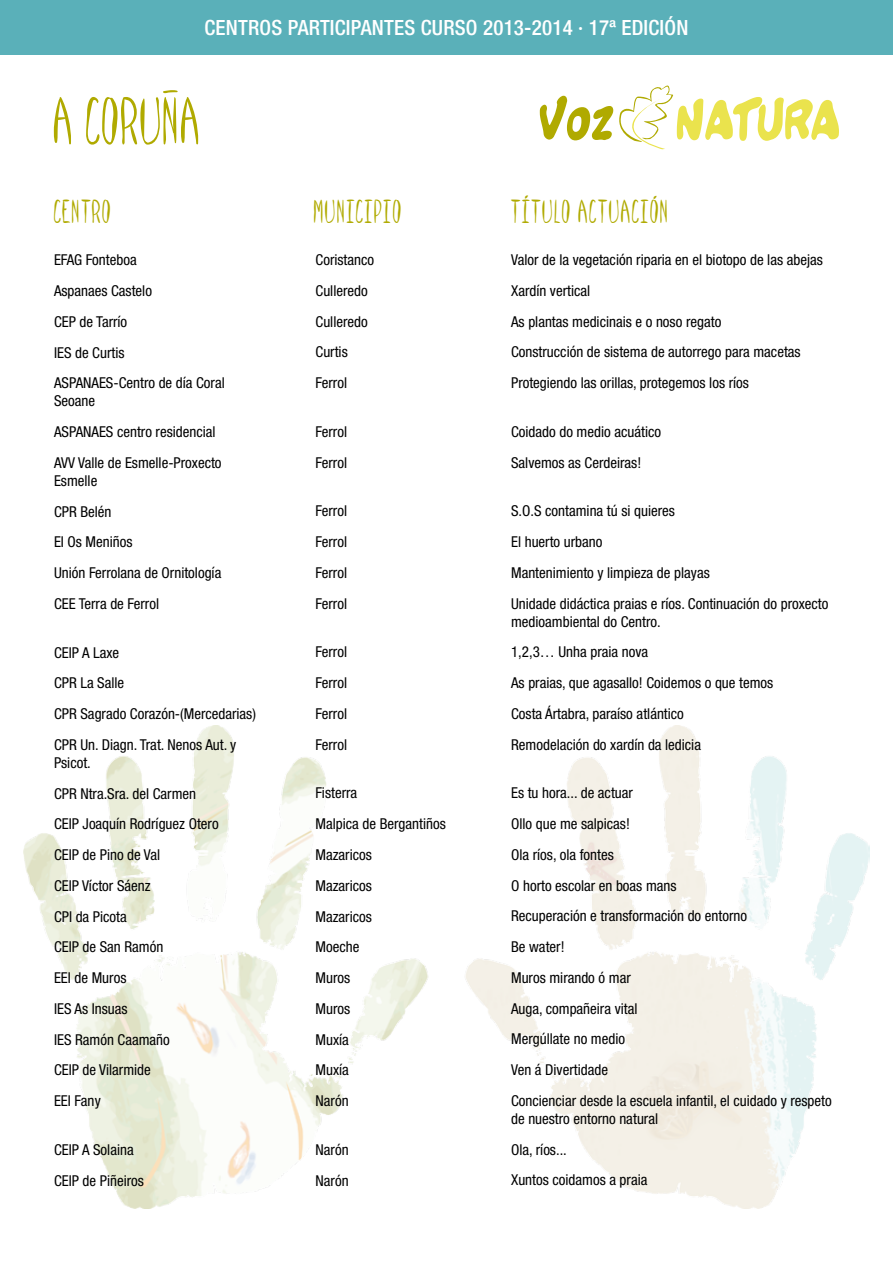
<style>
.page{position:relative;width:893px;height:1263px;background:#fff}
.page>*{position:absolute;margin:0;border:0;box-sizing:border-box;transform-origin:0 0}
.t1{font:61.05px "Spill Milk";color:#b0aa00}
.t2{font:30px "Spill Milk";letter-spacing:.025em;color:#b0aa00}
.t3{font:500 condensed 21px "Helvetica Neue LT Std";letter-spacing:.01em;color:#fff}
.t4{font:condensed 15px/30.8px "Helvetica Neue LT Std";color:#000}
</style>
<div class="page">
<img style="left:24px;top:725px;width:845px;height:484px">
<div style="left:0;top:0;width:893px;height:54px;background:#5ab0b9"></div>
<svg style="left:540px;top:85px;width:299px;height:64px"></svg>
<svg style="left:163px;top:90px;width:15px;height:3px"></svg>
<h3 class="t3" style="left:205px;top:15px;width:485px">CENTROS PARTICIPANTES CURSO 2013-2014 · 17ª EDICIÓN</h3>
<h1 class="t1" style="left:54px;top:86px;width:150px">A CORUNA</h1>
<h2 class="t2" style="left:54px;top:193px;width:59px">CENTRO</h2>
<h2 class="t2" style="left:314px;top:193px;width:90px">MUNICIPIO</h2>
<h2 class="t2" style="left:511px;top:193px;width:159px">TÍTULO ACTUACIÓN</h2>
<p class="t4" style="left:54px;top:245px;width:172px">EFAG Fonteboa<br>Aspanaes Castelo<br>CEP de Tarrío<br>IES de Curtis<br>ASPANAES-Centro de día Coral</p>
<p class="t4" style="left:54px;top:386px;width:169px">Seoane<br>ASPANAES centro residencial<br>AVV Valle de Esmelle-Proxecto</p>
<p class="t4" style="left:54px;top:465px;width:169px">Esmelle<br>CPR Belén<br>EI Os Meniños<br>Unión Ferrolana de Ornitología<br>CEE Terra de Ferrol</p>
<p class="t4" style="left:54px;top:637px;width:204px">CEIP A Laxe<br>CPR La Salle<br>CPR Sagrado Corazón-(Mercedarias)<br>CPR Un. Diagn. Trat. Nenos Aut. y</p>
<p class="t4" style="left:54px;top:747px;width:166px">Psicot.<br>CPR Ntra.Sra. del Carmen<br>CEIP Joaquín Rodríguez Otero<br>CEIP de Pino de Val<br>CEIP Víctor Sáenz<br>CPI da Picota<br>CEIP de San Ramón<br>EEI de Muros<br>IES As Insuas<br>IES Ramón Caamaño<br>CEIP de Vilarmide<br>EEI Fany</p>
<p class="t4" style="left:54px;top:1134px;width:91px">CEIP A Solaina<br>CEIP de Piñeiros</p>
<p class="t4" style="left:316px;top:244px;width:60px">Coristanco<br>Culleredo<br>Culleredo<br>Curtis<br>Ferrol</p>
<p class="t4" style="left:316px;top:416px;width:33px">Ferrol<br>Ferrol</p>
<p class="t4" style="left:316px;top:496px;width:33px;text-align:justify">Ferrol Ferrol Ferrol Ferrol</p>
<p class="t4" style="left:316px;top:637px;width:33px;text-align:justify">Ferrol Ferrol Ferrol Ferrol</p>
<p class="t4" style="left:316px;top:778px;width:132px">Fisterra<br>Malpica de Bergantiños<br>Mazaricos<br>Mazaricos<br>Mazaricos<br>Moeche<br>Muros<br>Muros<br>Muxía<br>Muxía<br>Narón</p>
<p class="t4" style="left:316px;top:1134px;width:35px">Narón<br>Narón</p>
<p class="t4" style="left:511px;top:244px;width:313px">Valor de la vegetación riparia en el biotopo de las abejas Xardín vertical<br>As plantas medicinais e o noso regato<br>Construcción de sistema de autorrego para macetas Protegiendo las orillas, protegemos los ríos</p>
<p class="t4" style="left:511px;top:416px;width:152px">Coidado do medio acuático<br>Salvemos as Cerdeiras!</p>
<p class="t4" style="left:511px;top:495px;width:319px">S.O.S contamina tú si quieres<br>El huerto urbano<br>Mantenimiento y limpieza de playas<br>Unidade didáctica praias e ríos. Continuación do proxecto</p>
<p class="t4" style="left:511px;top:606px;width:264px">medioambiental do Centro.<br>1,2,3… Unha praia nova<br>As praias, que agasallo! Coidemos o que temos<br>Costa Ártabra, paraíso atlántico<br>Remodelación do xardín da ledicia</p>
<p class="t4" style="left:511px;top:777px;width:322px">Es tu hora... de actuar<br>Ollo que me salpicas!<br>Ola ríos, ola fontes<br>O horto escolar en boas mans<br>Recuperación e transformación do entorno<br>Be water!<br>Muros mirando ó mar<br>Auga, compañeira vital<br>Mergúllate no medio<br>Ven á Divertidade<br>Concienciar desde la escuela infantil, el cuidado y respeto</p>
<p class="t4" style="left:511px;top:1103px;width:148px">de nuestro entorno natural<br>Ola, ríos...<br>Xuntos coidamos a praia</p>
</div>
